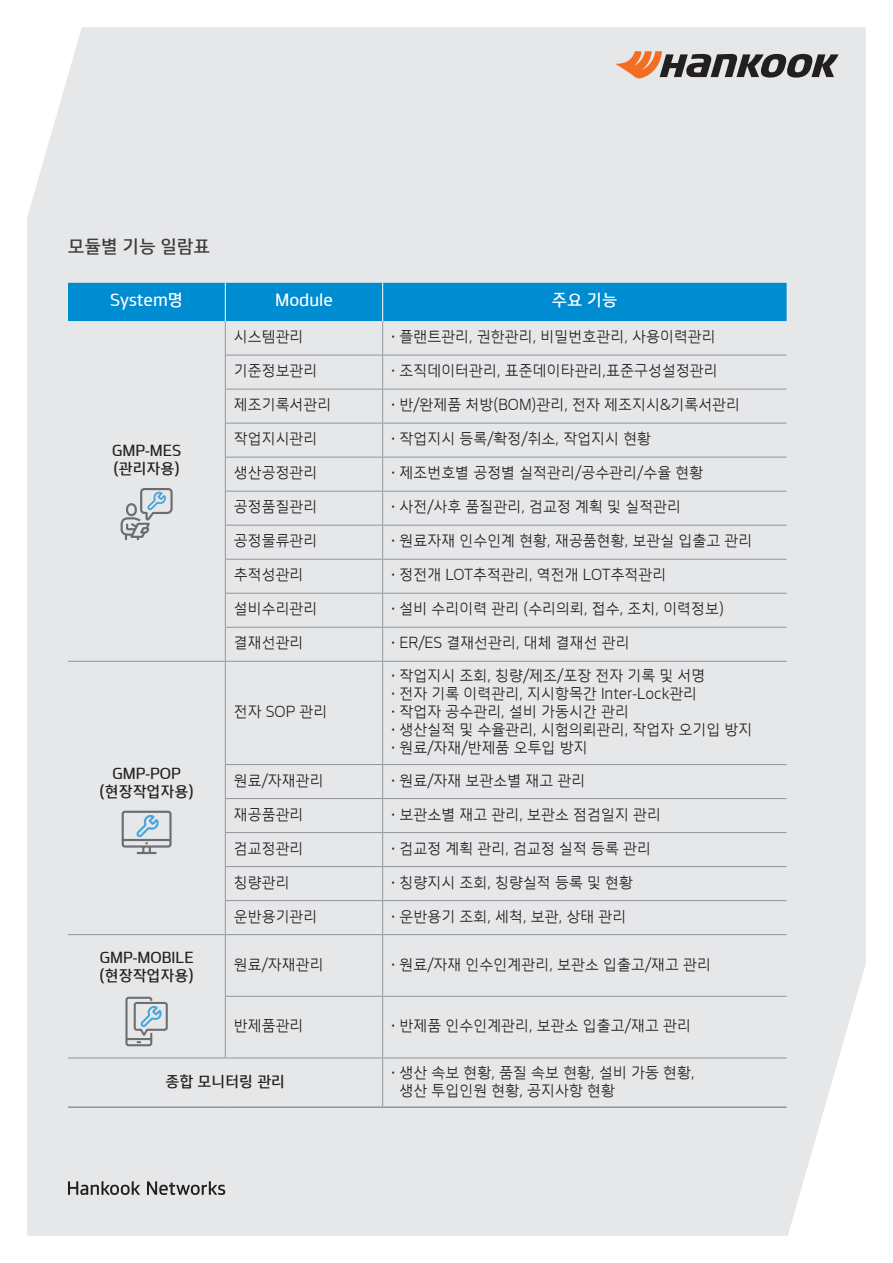
<style>
.page{position:relative;width:893px;height:1263px;background:#fff}
.page>*{position:absolute;margin:0;border:0;box-sizing:border-box;transform-origin:0 0}
.t1{font:18px "Hankook KRTTF Regular";letter-spacing:-.01em;color:#3e3e3f}
.t2{font:16.5px "Hankook KRTTF Regular";color:#fff}
.t3{font:15px "Hankook KRTTF Light";color:#231f20}
.t4{font:15px "Hankook KRTTF Regular";color:#231f20}
.s1{font-family:"Hankook KRTTF Regular"}
</style>
<div class="page">
<div style="left:27px;top:27px;width:839px;height:1209px;background:#e6e7e9"></div>
<div style="left:68px;top:283px;width:719px;height:38px;background:#008cd0"></div>
<hr style="left:225px;top:321px;width:1px;height:34px;background:#939598">
<hr style="left:382px;top:321px;width:1px;height:34px;background:#939598">
<hr style="left:225px;top:355px;width:1px;height:34px;background:#939598">
<hr style="left:382px;top:355px;width:1px;height:34px;background:#939598">
<hr style="left:225px;top:389px;width:1px;height:34px;background:#939598">
<hr style="left:382px;top:389px;width:1px;height:34px;background:#939598">
<hr style="left:225px;top:423px;width:1px;height:34px;background:#939598">
<hr style="left:382px;top:423px;width:1px;height:34px;background:#939598">
<hr style="left:225px;top:457px;width:1px;height:34px;background:#939598">
<hr style="left:382px;top:457px;width:1px;height:34px;background:#939598">
<hr style="left:225px;top:491px;width:1px;height:34px;background:#939598">
<hr style="left:382px;top:491px;width:1px;height:34px;background:#939598">
<hr style="left:225px;top:525px;width:1px;height:34px;background:#939598">
<hr style="left:382px;top:525px;width:1px;height:34px;background:#939598">
<hr style="left:225px;top:560px;width:1px;height:33px;background:#939598">
<hr style="left:382px;top:560px;width:1px;height:33px;background:#939598">
<hr style="left:225px;top:594px;width:1px;height:33px;background:#939598">
<hr style="left:382px;top:594px;width:1px;height:33px;background:#939598">
<hr style="left:225px;top:628px;width:1px;height:33px;background:#939598">
<hr style="left:382px;top:628px;width:1px;height:33px;background:#939598">
<hr style="left:225px;top:662px;width:1px;height:102px;background:#939598">
<hr style="left:382px;top:662px;width:1px;height:102px;background:#939598">
<hr style="left:225px;top:765px;width:1px;height:33px;background:#939598">
<hr style="left:382px;top:765px;width:1px;height:33px;background:#939598">
<hr style="left:225px;top:799px;width:1px;height:33px;background:#939598">
<hr style="left:382px;top:799px;width:1px;height:33px;background:#939598">
<hr style="left:225px;top:833px;width:1px;height:33px;background:#939598">
<hr style="left:382px;top:833px;width:1px;height:33px;background:#939598">
<hr style="left:225px;top:867px;width:1px;height:33px;background:#939598">
<hr style="left:225px;top:901px;width:1px;height:33px;background:#939598">
<hr style="left:225px;top:935px;width:1px;height:61px;background:#939598">
<hr style="left:225px;top:997px;width:1px;height:60px;background:#939598">
<hr style="left:68px;top:1106px;width:157px;height:2px;background:#939598">
<hr style="left:225px;top:1106px;width:158px;height:2px;background:#939598">
<hr style="left:383px;top:1106px;width:404px;height:2px;background:#939598">
<hr style="left:225px;top:355px;width:158px;height:1px;background:#939598">
<hr style="left:383px;top:355px;width:404px;height:1px;background:#939598">
<hr style="left:225px;top:389px;width:158px;height:1px;background:#939598">
<hr style="left:383px;top:389px;width:404px;height:1px;background:#939598">
<hr style="left:225px;top:423px;width:158px;height:1px;background:#939598">
<hr style="left:383px;top:423px;width:404px;height:1px;background:#939598">
<hr style="left:225px;top:457px;width:158px;height:1px;background:#939598">
<hr style="left:383px;top:457px;width:404px;height:1px;background:#939598">
<hr style="left:225px;top:491px;width:158px;height:1px;background:#939598">
<hr style="left:383px;top:491px;width:404px;height:1px;background:#939598">
<hr style="left:225px;top:525px;width:158px;height:1px;background:#939598">
<hr style="left:383px;top:525px;width:404px;height:1px;background:#939598">
<hr style="left:225px;top:559px;width:158px;height:1px;background:#939598">
<hr style="left:383px;top:559px;width:404px;height:1px;background:#939598">
<hr style="left:225px;top:593px;width:158px;height:1px;background:#939598">
<hr style="left:383px;top:593px;width:404px;height:1px;background:#939598">
<hr style="left:225px;top:627px;width:158px;height:1px;background:#939598">
<hr style="left:383px;top:627px;width:404px;height:1px;background:#939598">
<hr style="left:68px;top:661px;width:157px;height:1px;background:#939598">
<hr style="left:225px;top:661px;width:158px;height:1px;background:#939598">
<hr style="left:383px;top:661px;width:404px;height:1px;background:#939598">
<hr style="left:225px;top:764px;width:158px;height:1px;background:#939598">
<hr style="left:383px;top:764px;width:404px;height:1px;background:#939598">
<hr style="left:225px;top:798px;width:158px;height:1px;background:#939598">
<hr style="left:383px;top:798px;width:404px;height:1px;background:#939598">
<hr style="left:225px;top:832px;width:158px;height:1px;background:#939598">
<hr style="left:225px;top:866px;width:158px;height:1px;background:#939598">
<hr style="left:383px;top:866px;width:404px;height:1px;background:#939598">
<hr style="left:225px;top:900px;width:158px;height:1px;background:#939598">
<hr style="left:383px;top:900px;width:404px;height:1px;background:#939598">
<hr style="left:68px;top:934px;width:157px;height:1px;background:#939598">
<hr style="left:225px;top:934px;width:158px;height:1px;background:#939598">
<hr style="left:383px;top:934px;width:404px;height:1px;background:#939598">
<hr style="left:225px;top:996px;width:158px;height:1px;background:#939598">
<hr style="left:383px;top:996px;width:404px;height:1px;background:#939598">
<hr style="left:68px;top:1057px;width:157px;height:1px;background:#939598">
<hr style="left:225px;top:1057px;width:158px;height:1px;background:#939598">
<hr style="left:383px;top:1057px;width:404px;height:1px;background:#939598">
<hr style="left:383px;top:832px;width:404px;height:1px;background:#939598">
<hr style="left:382px;top:867px;width:1px;height:33px;background:#939598">
<hr style="left:382px;top:901px;width:1px;height:33px;background:#939598">
<hr style="left:382px;top:935px;width:1px;height:61px;background:#939598">
<hr style="left:382px;top:997px;width:1px;height:60px;background:#939598">
<hr style="left:382px;top:1058px;width:1px;height:48px;background:#939598">
<hr style="left:225px;top:283px;width:1px;height:38px;background:#fff">
<hr style="left:382px;top:283px;width:1px;height:38px;background:#fff">
<svg style="left:615px;top:51px;width:224px;height:28px;background:#978881"></svg>
<svg style="left:68px;top:1181px;width:72px;height:14px"></svg>
<svg style="left:147px;top:1181px;width:78px;height:14px"></svg>
<svg style="left:119px;top:487px;width:55px;height:55px;background:#c8cdd1"></svg>
<svg style="left:121px;top:810px;width:52px;height:45px;background:#c0c7cd"></svg>
<svg style="left:124px;top:996px;width:45px;height:51px;background:#bfc6cc"></svg>
<p class="t1" style="left:68px;top:236px;width:144px">모듈별 기능 일람표</p>
<p class="t2" style="left:110px;top:291px;width:74px">System명</p>
<p class="t2" style="left:275px;top:291px;width:59px">Module</p>
<p class="t2" style="left:552px;top:291px;width:67px">주요 기능</p>
<p class="t4" style="left:112px;top:441px;width:70px">GMP-MES</p>
<p class="t4" style="left:113px;top:459px;width:68px">(관리자용)</p>
<p class="t4" style="left:112px;top:765px;width:70px">GMP-POP</p>
<p class="t4" style="left:100px;top:783px;width:96px">(현장작업자용)</p>
<p class="t4" style="left:100px;top:949px;width:95px">GMP-MOBILE</p>
<p class="t4" style="left:100px;top:967px;width:96px">(현장작업자용)</p>
<p class="t3" style="left:234px;top:329px;width:71px">시스템관리</p>
<p class="t3" style="left:391px;top:329px;width:326px"><span class="s1">·</span> 플랜트관리, 권한관리, 비밀번호관리, 사용이력관리</p>
<p class="t3" style="left:234px;top:363px;width:85px">기준정보관리</p>
<p class="t3" style="left:391px;top:363px;width:328px"><span class="s1">·</span> 조직데이터관리, 표준데이타관리,표준구성설정관리</p>
<p class="t3" style="left:234px;top:397px;width:99px">제조기록서관리</p>
<p class="t3" style="left:391px;top:397px;width:350px"><span class="s1">·</span> 반/완제품 처방(BOM)관리, 전자 제조지시&amp;기록서관리</p>
<p class="t3" style="left:234px;top:432px;width:85px">작업지시관리</p>
<p class="t3" style="left:391px;top:432px;width:262px"><span class="s1">·</span> 작업지시 등록/확정/취소, 작업지시 현황</p>
<p class="t3" style="left:234px;top:466px;width:85px">생산공정관리</p>
<p class="t3" style="left:391px;top:466px;width:314px"><span class="s1">·</span> 제조번호별 공정별 실적관리/공수관리/수율 현황</p>
<p class="t3" style="left:234px;top:500px;width:85px">공정품질관리</p>
<p class="t3" style="left:391px;top:500px;width:291px"><span class="s1">·</span> 사전/사후 품질관리, 검교정 계획 및 실적관리</p>
<p class="t3" style="left:234px;top:534px;width:85px">공정물류관리</p>
<p class="t3" style="left:391px;top:534px;width:363px"><span class="s1">·</span> 원료자재 인수인계 현황, 재공품현황, 보관실 입출고 관리</p>
<p class="t3" style="left:234px;top:568px;width:71px">추적성관리</p>
<p class="t3" style="left:391px;top:568px;width:277px"><span class="s1">·</span> 정전개 LOT추적관리, 역전개 LOT추적관리</p>
<p class="t3" style="left:234px;top:602px;width:85px">설비수리관리</p>
<p class="t3" style="left:391px;top:602px;width:334px"><span class="s1">·</span> 설비 수리이력 관리 (수리의뢰, 접수, 조치, 이력정보)</p>
<p class="t3" style="left:234px;top:636px;width:71px">결재선관리</p>
<p class="t3" style="left:391px;top:636px;width:240px"><span class="s1">·</span> ER/ES 결재선관리, 대체 결재선 관리</p>
<p class="t3" style="left:234px;top:704px;width:95px">전자 SOP 관리</p>
<p class="t3" style="left:391px;top:668px;width:316px"><span class="s1">·</span> 작업지시 조회, 칭량/제조/포장 전자 기록 및 서명</p>
<p class="t3" style="left:391px;top:686px;width:308px"><span class="s1">·</span> 전자 기록 이력관리, 지시항목간 Inter-Lock관리</p>
<p class="t3" style="left:391px;top:704px;width:239px"><span class="s1">·</span> 작업자 공수관리, 설비 가동시간 관리</p>
<p class="t3" style="left:391px;top:722px;width:363px"><span class="s1">·</span> 생산실적 및 수율관리, 시험의뢰관리, 작업자 오기입 방지</p>
<p class="t3" style="left:391px;top:740px;width:198px"><span class="s1">·</span> 원료/자재/반제품 오투입 방지</p>
<p class="t3" style="left:234px;top:773px;width:91px">원료/자재관리</p>
<p class="t3" style="left:391px;top:773px;width:196px"><span class="s1">·</span> 원료/자재 보관소별 재고 관리</p>
<p class="t3" style="left:234px;top:807px;width:71px">재공품관리</p>
<p class="t3" style="left:391px;top:807px;width:271px"><span class="s1">·</span> 보관소별 재고 관리, 보관소 점검일지 관리</p>
<p class="t3" style="left:234px;top:841px;width:71px">검교정관리</p>
<p class="t3" style="left:391px;top:841px;width:262px"><span class="s1">·</span> 검교정 계획 관리, 검교정 실적 등록 관리</p>
<p class="t3" style="left:234px;top:875px;width:57px">칭량관리</p>
<p class="t3" style="left:391px;top:875px;width:243px"><span class="s1">·</span> 칭량지시 조회, 칭량실적 등록 및 현황</p>
<p class="t3" style="left:234px;top:909px;width:85px">운반용기관리</p>
<p class="t3" style="left:391px;top:909px;width:237px"><span class="s1">·</span> 운반용기 조회, 세척, 보관, 상태 관리</p>
<p class="t3" style="left:234px;top:957px;width:91px">원료/자재관리</p>
<p class="t3" style="left:391px;top:957px;width:321px"><span class="s1">·</span> 원료/자재 인수인계관리, 보관소 입출고/재고 관리</p>
<p class="t3" style="left:234px;top:1018px;width:71px">반제품관리</p>
<p class="t3" style="left:391px;top:1018px;width:301px"><span class="s1">·</span> 반제품 인수인계관리, 보관소 입출고/재고 관리</p>
<p class="t4" style="left:165px;top:1072px;width:121px">종합 모니터링 관리</p>
<p class="t3" style="left:391px;top:1065px;width:305px"><span class="s1">·</span> 생산 속보 현황, 품질 속보 현황, 설비 가동 현황,</p>
<p class="t3" style="left:399px;top:1083px;width:217px">생산 투입인원 현황, 공지사항 현황</p>
</div>
